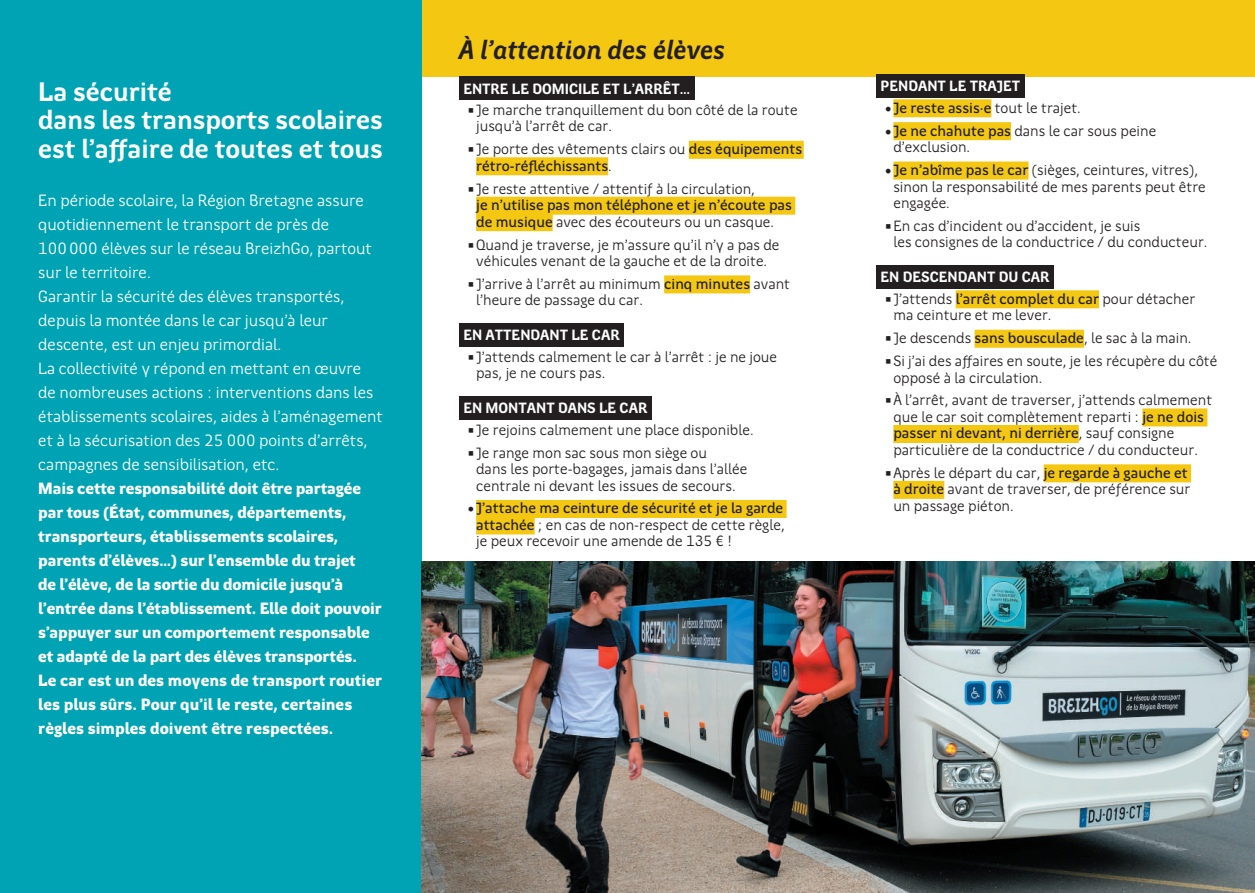
<style>
.page{position:relative;width:1255px;height:893px;background:#fff}
.page>*{position:absolute;margin:0;border:0;box-sizing:border-box;transform-origin:0 0}
.t1{font:700 27px/28.5px "Region Bretagne New";letter-spacing:-.005em;color:#fff}
.t2{font:italic 700 27px "Region Bretagne New";color:#231f20}
.t3{font:16.5px/24px "Region Bretagne New";color:#fff}
.t4{font:900 16.5px/24px "Region Bretagne New";letter-spacing:-.01em;color:#fff}
.t5{font:15px/16.5px "Region Bretagne New";color:#231f20}
.t6{font:700 15px "Region Bretagne New";color:#fff}
.t7{font:500 15px/16.5px "Region Bretagne New";color:#231f20}
.s1{font-size:18px}
.s2{font-weight:400;font-size:18px}
.s3{font-weight:400}
.s4{font-weight:500}
.s5{font-family:"Minion Pro";font-size:18px}
.s6{font-family:"Minion Pro";font-weight:400;font-size:18px}
</style>
<div class="page">
<div style="left:420px;top:0;width:834px;height:77px;background:#f3c712"></div>
<div style="left:459px;top:77px;width:235px;height:23px;background:#231f20"></div>
<div style="left:688px;top:141px;width:115px;height:18px;background:#f3c712"></div>
<div style="left:476px;top:157px;width:132px;height:18px;background:#f3c712"></div>
<div style="left:476px;top:197px;width:319px;height:18px;background:#f3c712"></div>
<div style="left:476px;top:213px;width:76px;height:18px;background:#f3c712"></div>
<div style="left:664px;top:275px;width:86px;height:18px;background:#f3c712"></div>
<div style="left:459px;top:323px;width:165px;height:24px;background:#231f20"></div>
<div style="left:459px;top:396px;width:192px;height:24px;background:#231f20"></div>
<div style="left:476px;top:500px;width:310px;height:18px;background:#f3c712"></div>
<div style="left:476px;top:516px;width:58px;height:18px;background:#f3c712"></div>
<div style="left:876px;top:74px;width:148px;height:24px;background:#231f20"></div>
<div style="left:893px;top:99px;width:98px;height:18px;background:#f3c712"></div>
<div style="left:893px;top:122px;width:118px;height:18px;background:#f3c712"></div>
<div style="left:893px;top:162px;width:135px;height:18px;background:#f3c712"></div>
<div style="left:876px;top:265px;width:177px;height:24px;background:#231f20"></div>
<div style="left:955px;top:290px;width:143px;height:18px;background:#f3c712"></div>
<div style="left:974px;top:330px;width:109px;height:18px;background:#f3c712"></div>
<div style="left:1142px;top:408px;width:65px;height:18px;background:#f3c712"></div>
<div style="left:893px;top:425px;width:185px;height:18px;background:#f3c712"></div>
<div style="left:1043px;top:464px;width:148px;height:18px;background:#f3c712"></div>
<div style="left:893px;top:481px;width:51px;height:18px;background:#f3c712"></div>
<div style="left:0;top:0;width:421px;height:893px;background:#00a3b3"></div>
<img style="left:421px;top:561px;width:833px;height:332px">
<h1 class="t1" style="left:38px;top:78px;width:346px">La sécurité<br>dans les transports scolaires est l’affaire de toutes et tous</h1>
<p class="t3" style="left:38px;top:188px;width:346px">En période scolaire, la Région Bretagne assure quotidiennement le transport de près de 100000 élèves sur le réseau BreizhGo, partout sur le territoire.<br>Garantir la sécurité des élèves transportés, depuis la montée dans le car jusqu’à leur descente, est un enjeu primordial.<br>La collectivité y répond en mettant en œuvre de nombreuses actions : interventions dans les établissements scolaires, aides à l’aménagement et à la sécurisation des 25 000 points d’arrêts, campagnes de sensibilisation, etc.</p>
<p class="t4" style="left:38px;top:476px;width:345px">Mais cette responsabilité doit être partagée par tous (État, communes, départements, transporteurs, établissements scolaires, parents d’élèves…) sur l’ensemble du trajet<br>de l’élève, de la sortie du domicile jusqu’à l’entrée dans l’établissement. Elle doit pouvoir s’appuyer sur un comportement responsable et adapté de la part des élèves transportés.<br>Le car est un des moyens de transport routier les plus sûrs. Pour qu’il le reste, certaines règles simples doivent être respectées.</p>
<h1 class="t2" style="left:459px;top:34px;width:268px">À l’attention des élèves</h1>
<p class="t6" style="left:463px;top:80px;width:228px">ENTRE LE DOMICILE ET L’ARRÊT…</p>
<p class="t5" style="left:476px;top:102px;width:323px;text-indent:-9px"><span class="s1">•</span>Je marche tranquillement du bon côté de la route jusqu’à l’arrêt de car.</p>
<p class="t7" style="left:476px;top:141px;width:327px;text-indent:-9px"><span class="s2">•</span><span class="s3">Je porte des vêtements clairs ou</span> des équipements rétro-réfléchissants<span class="s3">.</span></p>
<p class="t5" style="left:476px;top:181px;width:317px;text-indent:-9px"><span class="s1">•</span>Je reste attentive / attentif à la circulation,<br><span class="s4">je n’utilise pas mon téléphone et je n’écoute pas de musique</span> avec des écouteurs ou un casque.</p>
<p class="t5" style="left:467px;top:237px;width:313px;text-align:center"><span class="s1">•</span>Quand je traverse, je m’assure qu’il n’y a pas de véhicules venant de la gauche et de la droite.</p>
<p class="t5" style="left:476px;top:276px;width:315px;text-indent:-9px"><span class="s1">•</span>J’arrive à l’arrêt au minimum <span class="s4">cinq minutes</span> avant l’heure de passage du car.</p>
<p class="t6" style="left:463px;top:327px;width:158px">EN ATTENDANT LE CAR</p>
<p class="t5" style="left:476px;top:349px;width:302px;text-indent:-9px"><span class="s1">•</span>J’attends calmement le car à l’arrêt : je ne joue pas, je ne cours pas.</p>
<p class="t6" style="left:463px;top:400px;width:185px">EN MONTANT DANS LE CAR</p>
<p class="t5" style="left:467px;top:422px;width:287px"><span class="s1">•</span>Je rejoins calmement une place disponible.</p>
<p class="t5" style="left:476px;top:445px;width:273px;text-indent:-9px"><span class="s1">•</span>Je range mon sac sous mon siège ou<br>dans les porte-bagages, jamais dans l’allée centrale ni devant les issues de secours.</p>
<p class="t5" style="left:476px;top:500px;width:310px;text-align:justify;text-indent:-9px"><span class="s5">•</span><span class="s4">J’attache ma ceinture de sécurité et je la garde attachée</span> ; en cas de non-respect de cette règle, je peux recevoir une amende de 135 € !</p>
<p class="t6" style="left:880px;top:78px;width:141px">PENDANT LE TRAJET</p>
<p class="t7" style="left:884px;top:100px;width:197px"><span class="s6">•</span>Je reste assis·e <span class="s3">tout le trajet.</span></p>
<p class="t5" style="left:893px;top:123px;width:264px;text-indent:-9px"><span class="s5">•</span><span class="s4">Je ne chahute pas</span> dans le car sous peine d’exclusion.</p>
<p class="t5" style="left:893px;top:162px;width:314px;text-indent:-9px"><span class="s5">•</span><span class="s4">Je n’abîme pas le car</span> (sièges, ceintures, vitres), sinon la responsabilité de mes parents peut être engagée.</p>
<p class="t5" style="left:893px;top:218px;width:315px;text-indent:-9px"><span class="s1">•</span>En cas d’incident ou d’accident, je suis<br>les consignes de la conductrice / du conducteur.</p>
<p class="t6" style="left:880px;top:269px;width:170px">EN DESCENDANT DU CAR</p>
<p class="t5" style="left:893px;top:291px;width:303px;text-indent:-9px"><span class="s1">•</span>J’attends <span class="s4">l’arrêt complet du car</span> pour détacher ma ceinture et me lever.</p>
<p class="t5" style="left:884px;top:330px;width:308px"><span class="s1">•</span>Je descends <span class="s4">sans bousculade</span>, le sac à la main.</p>
<p class="t5" style="left:893px;top:353px;width:325px;text-indent:-9px"><span class="s1">•</span>Si j’ai des affaires en soute, je les récupère du côté opposé à la circulation.</p>
<p class="t5" style="left:893px;top:392px;width:320px;text-indent:-9px"><span class="s1">•</span>À l’arrêt, avant de traverser, j’attends calmement que le car soit complètement reparti : <span class="s4">je ne dois passer ni devant, ni derrière</span>, sauf consigne particulière de la conductrice / du conducteur.</p>
<p class="t5" style="left:893px;top:465px;width:298px;text-indent:-9px"><span class="s1">•</span>Après le départ du car, <span class="s4">je regarde à gauche et à droite</span> avant de traverser, de préférence sur un passage piéton.</p>
</div>
